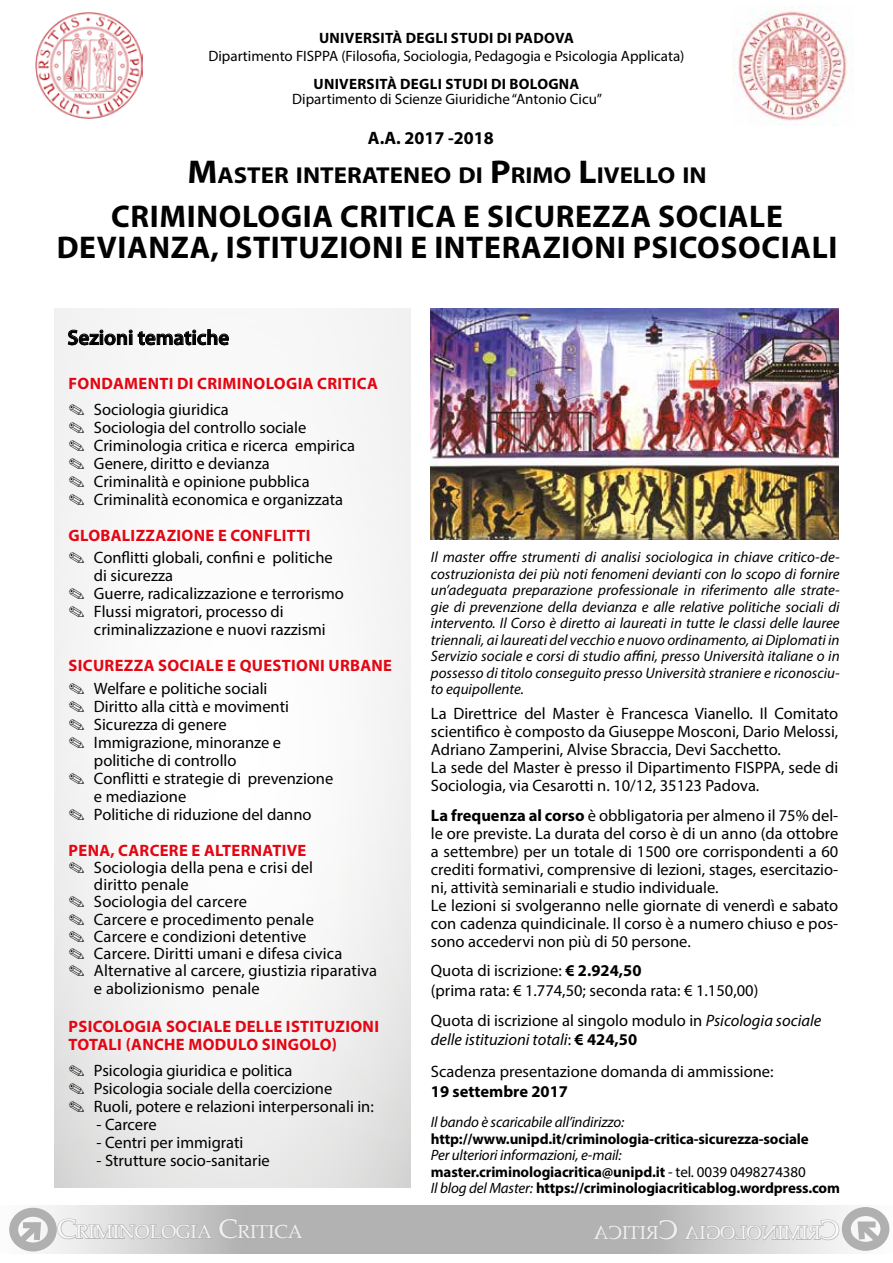
<style>
.page{position:relative;width:893px;height:1263px;background:#fff}
.page>*{position:absolute;margin:0;border:0;box-sizing:border-box;transform-origin:0 0}
.t1{font:700 31.5px/31.5px "Myriad Pro";letter-spacing:.02em;color:#020203;text-align:center}
.t2{font:700 23.1px "Myriad Pro";color:#020203;scale:1.08 1}
.t3{font:600 21px "Myriad Pro";color:#000}
.t4{font:18.9px "Book Antiqua";color:#fff}
.t5{font:700 18px "Myriad Pro";color:#000}
.t6{font:16.5px/18px "Myriad Pro";color:#000}
.t7{font:700 16.5px/18px "Myriad Pro";letter-spacing:.02em;color:#e30613}
.t8{font:italic 16.5px/19.8px "Myriad Pro";color:#000}
.t9{font:700 16.5px "Myriad Pro";color:#000}
.t10{font:italic 15px/16.5px "Myriad Pro";color:#000;text-align:justify}
.t11{font:700 15px/16.5px "Myriad Pro";letter-spacing:-.01em;color:#000}
.t12{font:15px "Myriad Pro";color:#000}
.t13{font:700 15px "Myriad Pro";letter-spacing:.02em;color:#000}
.s1{font-size:33px}
.s2{font-size:27px}
.s3{font-weight:700}
.s4{font-style:normal}
.s5{font-weight:700;font-style:normal}
.s6{font-weight:400;font-style:italic}
.s7{font-weight:400}
</style>
<div class="page">
<svg style="left:54px;top:308px;width:357px;height:880px"></svg>
<img style="left:431px;top:308px;width:408px;height:231px">
<img style="left:36px;top:12px;width:106px;height:107px">
<img style="left:733px;top:6px;width:114px;height:119px">
<svg style="left:9px;top:1205px;width:881px;height:48px;background:#b8b8b8"></svg>
<svg style="left:67px;top:329px;width:162px;height:26px"></svg>
<svg style="left:56px;top:1206px;width:248px;height:45px;background:#c8c8c8"></svg>
<div style="left:9px;top:1208px;width:48px;height:43px;border:9px solid #b0b0b0;border-radius:50%"></div>
<svg style="left:10px;top:1217px;width:36px;height:35px"></svg>
<div style="left:842px;top:1207px;width:47px;height:44px;border:9px solid #b0b0b0;border-radius:50%"></div>
<svg style="left:852px;top:1216px;width:37px;height:35px"></svg>
<svg style="left:69px;top:404px;width:15px;height:11px"></svg>
<svg style="left:69px;top:422px;width:15px;height:11px"></svg>
<svg style="left:69px;top:440px;width:15px;height:11px"></svg>
<svg style="left:69px;top:458px;width:15px;height:11px"></svg>
<svg style="left:69px;top:476px;width:15px;height:11px"></svg>
<svg style="left:69px;top:494px;width:15px;height:11px"></svg>
<svg style="left:69px;top:553px;width:15px;height:10px"></svg>
<svg style="left:69px;top:589px;width:15px;height:10px"></svg>
<svg style="left:69px;top:607px;width:15px;height:10px"></svg>
<svg style="left:69px;top:683px;width:15px;height:10px"></svg>
<svg style="left:69px;top:701px;width:15px;height:10px"></svg>
<svg style="left:69px;top:719px;width:15px;height:10px"></svg>
<svg style="left:69px;top:737px;width:15px;height:10px"></svg>
<svg style="left:69px;top:773px;width:15px;height:10px"></svg>
<svg style="left:69px;top:809px;width:15px;height:10px"></svg>
<svg style="left:69px;top:862px;width:15px;height:11px"></svg>
<svg style="left:69px;top:897px;width:15px;height:10px"></svg>
<svg style="left:69px;top:914px;width:15px;height:10px"></svg>
<svg style="left:69px;top:931px;width:15px;height:11px"></svg>
<svg style="left:69px;top:948px;width:15px;height:11px"></svg>
<svg style="left:69px;top:966px;width:15px;height:10px"></svg>
<svg style="left:69px;top:1065px;width:15px;height:11px"></svg>
<svg style="left:69px;top:1083px;width:15px;height:11px"></svg>
<svg style="left:69px;top:1101px;width:15px;height:11px"></svg>
<svg style="left:593px;top:1207px;width:247px;height:45px;background:#c8c8c8"></svg>
<p class="t13" style="left:319px;top:28px;width:256px">UNIVERSITÀ DEGLI STUDI DI PADOVA</p>
<p class="t12" style="left:208px;top:47px;width:478px">Dipartimento FISPPA (Filosofia, Sociologia, Pedagogia e Psicologia Applicata)</p>
<p class="t13" style="left:314px;top:74px;width:267px">UNIVERSITÀ DEGLI STUDI DI BOLOGNA</p>
<p class="t12" style="left:292px;top:89px;width:311px">Dipartimento di Scienze Giuridiche “Antonio Cicu”</p>
<p class="t5" style="left:368px;top:126px;width:127px">A.A. 2017 -2018</p>
<h2 class="t2" style="left:187px;top:160px;width:482px"><span class="s1">M</span>ASTER INTERATENEO DI <span class="s1">P</span>RIMO <span class="s1">L</span>IVELLO IN</h2>
<h1 class="t1" style="left:57px;top:199px;width:782px">CRIMINOLOGIA CRITICA E SICUREZZA SOCIALE<br>DEVIANZA, ISTITUZIONI E INTERAZIONI PSICOSOCIALI</h1>
<p class="t3" style="left:67px;top:324px;width:163px">Sezioni tematiche</p>
<p class="t7" style="left:69px;top:373px;width:311px">FONDAMENTI DI CRIMINOLOGIA CRITICA</p>
<p class="t6" style="left:94px;top:400px;width:263px">Sociologia giuridica<br>Sociologia del controllo sociale<br>Criminologia critica e ricerca empirica<br>Genere, diritto e devianza<br>Criminalità e opinione pubblica<br>Criminalità economica e organizzata</p>
<p class="t7" style="left:69px;top:526px;width:244px">GLOBALIZZAZIONE E CONFLITTI</p>
<p class="t6" style="left:94px;top:549px;width:252px">Conflitti globali, confini e politiche di sicurezza<br>Guerre, radicalizzazione e terrorismo<br>Flussi migratori, processo di criminalizzazione e nuovi razzismi</p>
<p class="t7" style="left:69px;top:656px;width:325px">SICUREZZA SOCIALE E QUESTIONI URBANE</p>
<p class="t6" style="left:94px;top:679px;width:241px">Welfare e politiche sociali<br>Diritto alla città e movimenti<br>Sicurezza di genere<br>Immigrazione, minoranze e politiche di controllo<br>Conflitti e strategie di prevenzione e mediazione<br>Politiche di riduzione del danno</p>
<p class="t7" style="left:69px;top:840px;width:239px">PENA, CARCERE E ALTERNATIVE</p>
<p class="t6" style="left:94px;top:858px;width:285px;line-height:17.2px">Sociologia della pena e crisi del<br>diritto penale<br>Sociologia del carcere<br>Carcere e procedimento penale<br>Carcere e condizioni detentive<br>Carcere. Diritti umani e difesa civica<br>Alternative al carcere, giustizia riparativa e abolizionismo penale</p>
<p class="t7" style="left:69px;top:1017px;width:312px">PSICOLOGIA SOCIALE DELLE ISTITUZIONI<br>TOTALI (ANCHE MODULO SINGOLO)</p>
<p class="t6" style="left:94px;top:1061px;width:281px">Psicologia giuridica e politica<br>Psicologia sociale della coercizione<br>Ruoli, potere e relazioni interpersonali in:</p>
<p class="t6" style="left:96px;top:1115px;width:62px">- Carcere</p>
<p class="t6" style="left:96px;top:1133px;width:149px">- Centri per immigrati</p>
<p class="t6" style="left:96px;top:1151px;width:175px">- Strutture socio-sanitarie</p>
<p class="t4" style="left:57px;top:1218px;width:247px"><span class="s2">C</span>RIMINOLOGIA <span class="s2">C</span>RITICA</p>
<p class="t10" style="left:431px;top:548px;width:410px">Il master offre strumenti di analisi sociologica in chiave critico-de&shy;costruzionista dei più noti fenomeni devianti con lo scopo di fornire un’adeguata preparazione professionale in riferimento alle strate&shy;gie di prevenzione della devianza e alle relative politiche sociali di intervento. Il Corso è diretto ai laureati in tutte le classi delle lauree triennali, ai laureati del vecchio e nuovo ordinamento, ai Diplomati in Servizio sociale e corsi di studio affini, presso Università italiane o in possesso di titolo conseguito presso Università straniere e riconosciu&shy;to equipollente.</p>
<p class="t6" style="left:431px;top:704px;width:409px">La Direttrice del Master è Francesca Vianello. Il Comitato scientifico è composto da Giuseppe Mosconi, Dario Melossi, Adriano Zamperini, Alvise Sbraccia, Devi Sacchetto.<br>La sede del Master è presso il Dipartimento FISPPA, sede di Sociologia, via Cesarotti n. 10/12, 35123 Padova.</p>
<p class="t6" style="left:431px;top:806px;width:409px"><span class="s3">La frequenza al corso</span> è obbligatoria per almeno il 75% del&shy;le ore previste. La durata del corso è di un anno (da ottobre a settembre) per un totale di 1500 ore corrispondenti a 60 crediti formativi, comprensive di lezioni, stages, esercitazio&shy;ni, attività seminariali e studio individuale.<br>Le lezioni si svolgeranno nelle giornate di venerdì e sabato con cadenza quindicinale. Il corso è a numero chiuso e pos&shy;sono accedervi non più di 50 persone.</p>
<p class="t6" style="left:431px;top:960px;width:329px;line-height:19.5px">Quota di iscrizione: <span class="s3">€ 2.924,50<br></span>(prima rata: € 1.774,50; seconda rata: € 1.150,00)</p>
<p class="t8" style="left:431px;top:1010px;width:392px"><span class="s4">Quota di iscrizione al singolo modulo in</span> Psicologia sociale delle istituzioni totali<span class="s4">:</span> <span class="s5">€ 424,50</span></p>
<p class="t6" style="left:431px;top:1062px;width:344px">Scadenza presentazione domanda di ammissione:</p>
<p class="t9" style="left:431px;top:1080px;width:139px">19 settembre 2017</p>
<p class="t10" style="left:431px;top:1114px;width:195px">Il bando è scaricabile all’indirizzo:</p>
<p class="t11" style="left:431px;top:1130px;width:379px">http://www.unipd.it/criminologia-critica-sicurezza-sociale</p>
<p class="t11" style="left:431px;top:1146px;width:411px"><span class="s6">Per ulteriori informazioni, e-mail: </span>master.criminologiacritica@unipd.it <span class="s7">- tel. 0039 0498274380<br></span><span class="s6">Il blog del Master:</span> https://criminologiacriticablog.wordpress.com</p>
</div>
